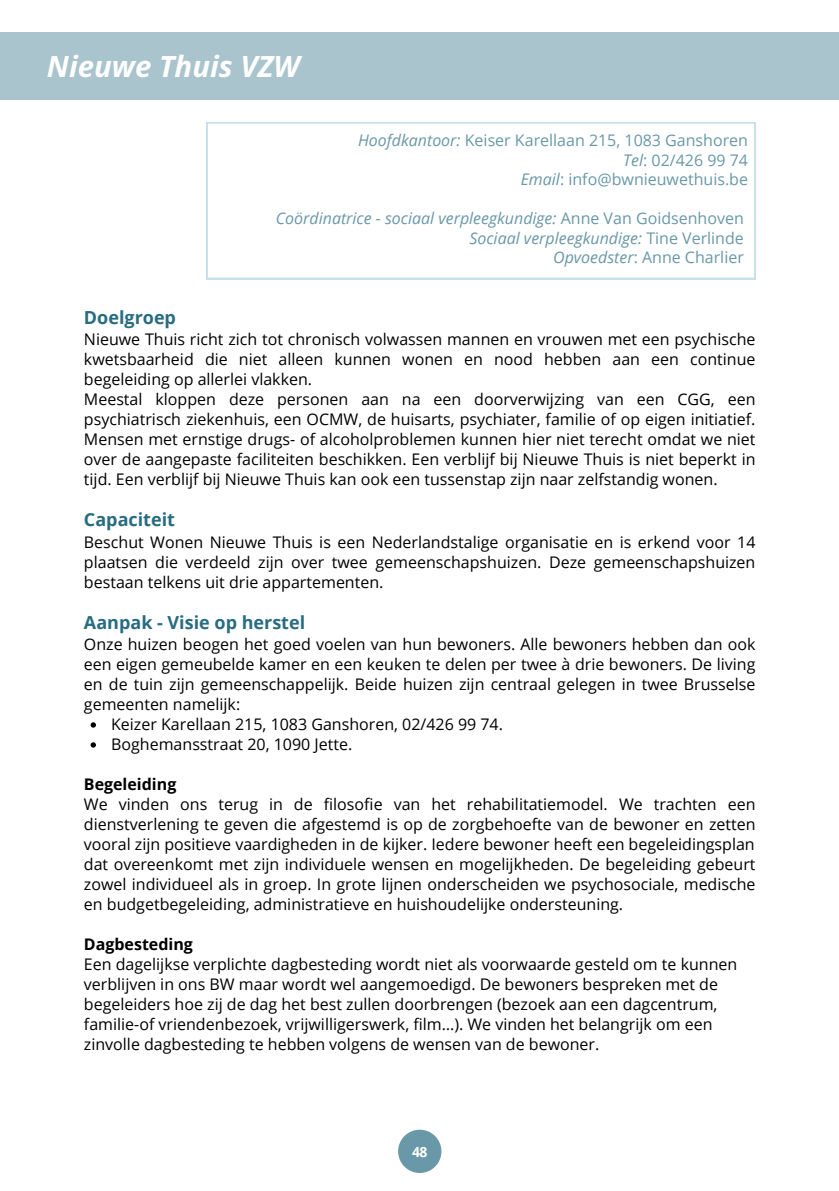
<style>
.page{position:relative;width:839px;height:1191px;background:#fff}
.page>*{position:absolute;margin:0;border:0;box-sizing:border-box;transform-origin:0 0}
.t1{font:italic 700 29.4px "Open Sans Hebrew";color:#fefefe}
.t2{font:700 18px "Open Sans";color:#286c82}
.t3{font:16px/20px "Open Sans";color:#000}
.t4{font:italic 16px/19.6px "Open Sans";color:#6998a8;text-align:right}
.t5{font:16px/19.6px "Open Sans";color:#6998a8;text-align:right}
.t6{font:700 16px "Open Sans";color:#000}
.t7{font:700 14px "Open Sans";color:#fff}
.s1{font-style:italic}
.s2{font-style:normal}
</style>
<div class="page">
<div style="left:0;top:32px;width:838px;height:67px;background:#a9c4cd"></div>
<svg style="left:91px;top:722px;width:5px;height:6px"></svg>
<svg style="left:91px;top:742px;width:5px;height:6px"></svg>
<svg style="left:206px;top:122px;width:549px;height:157px"></svg>
<div style="left:398px;top:1130px;width:43px;height:43px;background:#6998a8;border-radius:50%"></div>
<h1 class="t1" style="left:47px;top:45px;width:254px">Nieuwe Thuis VZW</h1>
<p class="t5" style="left:358px;top:130px;width:391px"><span class="s1">Hoofdkantoor:</span> Keiser Karellaan 215, 1083 Ganshoren<br><span class="s1">Tel</span>: 02/426 99 74<br><span class="s1">Email</span>: info@bwnieuwethuis.be</p>
<p class="t4" style="left:276px;top:208px;width:469px">Coördinatrice - sociaal verpleegkundige: <span class="s2">Anne Van Goidsenhoven<br></span>Sociaal verpleegkundige: <span class="s2">Tine Verlinde<br></span>Opvoedster<span class="s2">: Anne Charlier</span></p>
<p class="t2" style="left:84px;top:304px;width:94px">Doelgroep</p>
<p class="t3" style="left:84px;top:329px;width:673px">Nieuwe Thuis richt zich tot chronisch volwassen mannen en vrouwen met een psychische kwetsbaarheid die niet alleen kunnen wonen en nood hebben aan een continue begeleiding op allerlei vlakken.<br>Meestal kloppen deze personen aan na een doorverwijzing van een CGG, een psychiatrisch ziekenhuis, een OCMW, de huisarts, psychiater, familie of op eigen initiatief.<br>Mensen met ernstige drugs- of alcoholproblemen kunnen hier niet terecht omdat we niet over de aangepaste faciliteiten beschikken. Een verblijf bij Nieuwe Thuis is niet beperkt in tijd. Een verblijf bij Nieuwe Thuis kan ook een tussenstap zijn naar zelfstandig wonen.</p>
<p class="t2" style="left:84px;top:507px;width:93px">Capaciteit</p>
<p class="t3" style="left:84px;top:531px;width:673px;text-align:justify">Beschut Wonen Nieuwe Thuis is een Nederlandstalige organisatie en is erkend voor 14 plaatsen die verdeeld zijn over twee gemeenschapshuizen. Deze gemeenschapshuizen bestaan telkens uit drie appartementen.</p>
<p class="t2" style="left:84px;top:610px;width:223px">Aanpak - Visie op herstel</p>
<p class="t3" style="left:84px;top:634px;width:673px">Onze huizen beogen het goed voelen van hun bewoners. Alle bewoners hebben dan ook</p>
<p class="t3" style="left:84px;top:654px;width:673px">een eigen gemeubelde kamer en een keuken te delen per twee à drie bewoners. De living</p>
<p class="t3" style="left:84px;top:674px;width:673px">en de tuin zijn gemeenschappelijk. Beide huizen zijn centraal gelegen in twee Brusselse</p>
<p class="t3" style="left:84px;top:694px;width:158px">gemeenten namelijk:</p>
<p class="t3" style="left:111px;top:714px;width:393px">Keizer Karellaan 215, 1083 Ganshoren, 02/426 99 74.</p>
<p class="t3" style="left:111px;top:734px;width:242px">Boghemansstraat 20, 1090 Jette.</p>
<p class="t6" style="left:84px;top:773px;width:94px">Begeleiding</p>
<p class="t3" style="left:84px;top:794px;width:673px;text-align:justify">We vinden ons terug in de filosofie van het rehabilitatiemodel. We trachten een dienstverlening te geven die afgestemd is op de zorgbehoefte van de bewoner en zetten vooral zijn positieve vaardigheden in de kijker. Iedere bewoner heeft een begeleidingsplan dat overeenkomt met zijn individuele wensen en mogelijkheden. De begeleiding gebeurt zowel individueel als in groep. In grote lijnen onderscheiden we psychosociale, medische en budgetbegeleiding, administratieve en huishoudelijke ondersteuning.</p>
<p class="t6" style="left:84px;top:933px;width:110px">Dagbesteding</p>
<p class="t3" style="left:84px;top:954px;width:655px">Een dagelijkse verplichte dagbesteding wordt niet als voorwaarde gesteld om te kunnen verblijven in ons BW maar wordt wel aangemoedigd. De bewoners bespreken met de begeleiders hoe zij de dag het best zullen doorbrengen (bezoek aan een dagcentrum, familie-of vriendenbezoek, vrijwilligerswerk, film…). We vinden het belangrijk om een zinvolle dagbesteding te hebben volgens de wensen van de bewoner.</p>
<p class="t7" style="left:412px;top:1142px;width:17px">48</p>
</div>
